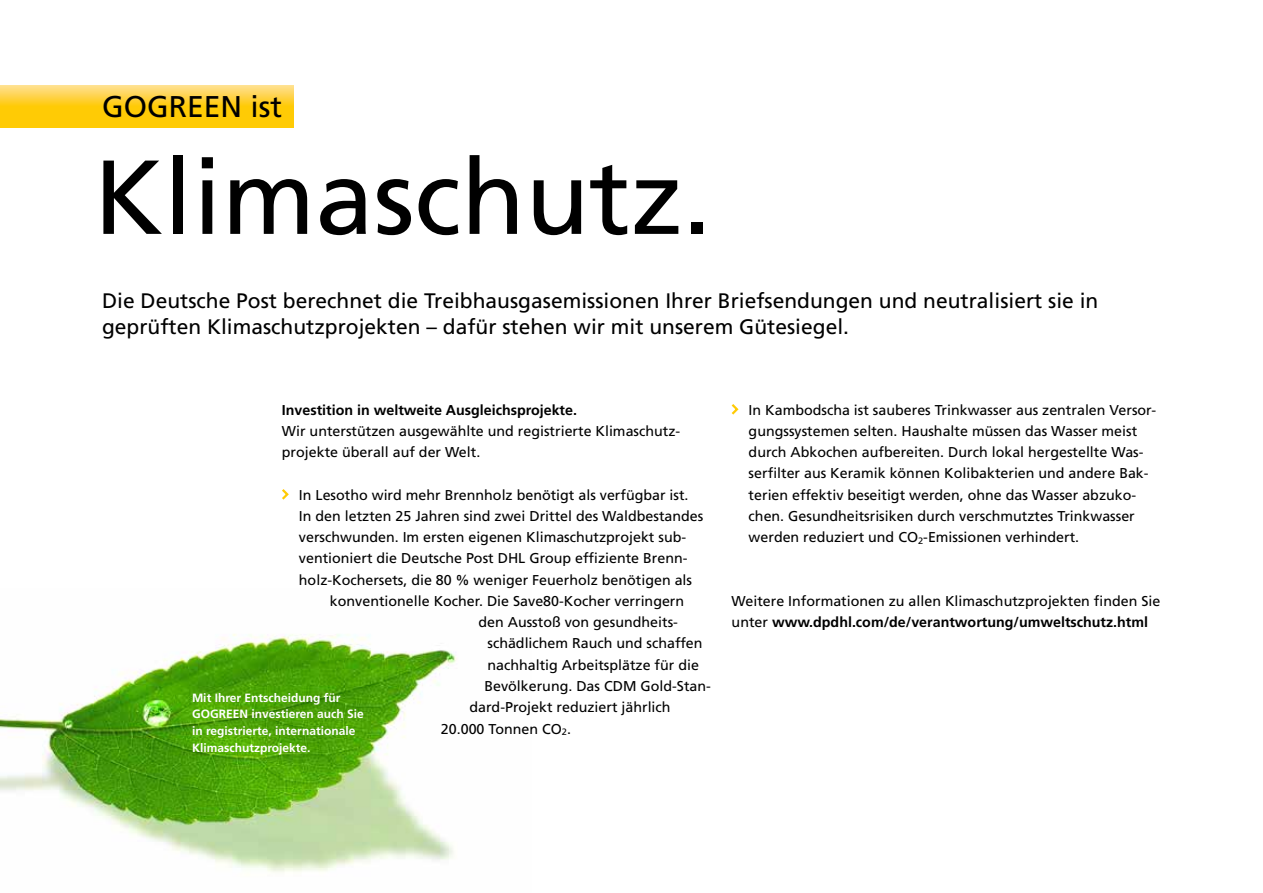
<style>
.page{position:relative;width:1263px;height:893px;background:#fff}
.page>*{position:absolute;margin:0;border:0;box-sizing:border-box;transform-origin:0 0}
.t1{font:105px "Frutiger LT Std";color:#000}
.t2{font:30px "Frutiger LT Std";color:#000}
.t3{font:21px/25.2px "Frutiger LT Std";color:#000}
.t4{font:14.25px/21.3px "Frutiger LT Std";color:#000}
.t5{font:700 14.25px "Frutiger LT Std";color:#000}
.t6{font:700 12px/16.8px "Frutiger LT Std";color:#fff}
.s1{font-weight:700}
</style>
<div class="page">
<img style="left:0;top:634px;width:457px;height:239px">
<svg style="left:282px;top:489px;width:7px;height:11px"></svg>
<svg style="left:731px;top:404px;width:8px;height:11px"></svg>
<svg style="left:0;top:85px;width:293px;height:43px;background:#ffcf29"></svg>
<h2 class="t2" style="left:102px;top:89px;width:182px">GOGREEN ist</h2>
<h1 class="t1" style="left:94px;top:136px;width:620px">Klimaschutz.</h1>
<h3 class="t3" style="left:102px;top:288px;width:998px">Die Deutsche Post berechnet die Treibhausgasemissionen Ihrer Briefsendungen und neutralisiert sie in geprüften Klimaschutzprojekten – dafür stehen wir mit unserem Gütesiegel.</h3>
<p class="t5" style="left:282px;top:401px;width:297px">Investition in weltweite Ausgleichsprojekte.</p>
<p class="t4" style="left:282px;top:420px;width:399px">Wir unterstützen ausgewählte und registrierte Klimaschutz&shy;projekte überall auf der Welt.</p>
<p class="t4" style="left:299px;top:484px;width:391px">In Lesotho wird mehr Brennholz benötigt als verfügbar ist.</p>
<p class="t4" style="left:299px;top:505px;width:406px">In den letzten 25 Jahren sind zwei Drittel des Waldbestandes</p>
<p class="t4" style="left:299px;top:527px;width:388px">verschwunden. Im ersten eigenen Klimaschutzprojekt sub-</p>
<p class="t4" style="left:299px;top:548px;width:390px">ventioniert die Deutsche Post DHL Group effiziente Brenn-</p>
<p class="t4" style="left:299px;top:569px;width:395px">holz-Kochersets, die 80 % weniger Feuerholz benötigen als</p>
<p class="t4" style="left:330px;top:590px;width:356px">konventionelle Kocher. Die Save80-Kocher verringern</p>
<p class="t4" style="left:478px;top:612px;width:201px">den Ausstoß von gesundheits-</p>
<p class="t4" style="left:487px;top:633px;width:217px">schädlichem Rauch und schaffen</p>
<p class="t4" style="left:487px;top:654px;width:213px">nachhaltig Arbeitsplätze für die</p>
<p class="t4" style="left:484px;top:675px;width:228px">Bevölkerung. Das CDM Gold-Stan-</p>
<p class="t4" style="left:469px;top:697px;width:203px">dard-Projekt reduziert jährlich</p>
<p class="t4" style="left:441px;top:718px;width:132px">20.000 Tonnen CO<sub>2</sub>.</p>
<p class="t6" style="left:192px;top:689px;width:173px">Mit Ihrer Entscheidung für<br>GOGREEN investieren auch Sie in registrierte, internationale<br>Klimaschutzprojekte.</p>
<p class="t4" style="left:749px;top:399px;width:409px">In Kambodscha ist sauberes Trinkwasser aus zentralen Versor&shy;gungssystemen selten. Haushalte müssen das Wasser meist durch Abkochen aufbereiten. Durch lokal hergestellte Was&shy;serfilter aus Keramik können Kolibakterien und andere Bak&shy;terien effektiv beseitigt werden, ohne das Wasser abzuko&shy;chen. Gesundheitsrisiken durch verschmutztes Trinkwasser werden reduziert und CO<sub>2</sub>-Emissionen verhindert.</p>
<p class="t4" style="left:732px;top:590px;width:430px">Weitere Informationen zu allen Klimaschutzprojekten finden Sie unter <span class="s1">www.dpdhl.com/de/verantwortung/umweltschutz.html</span></p>
</div>
